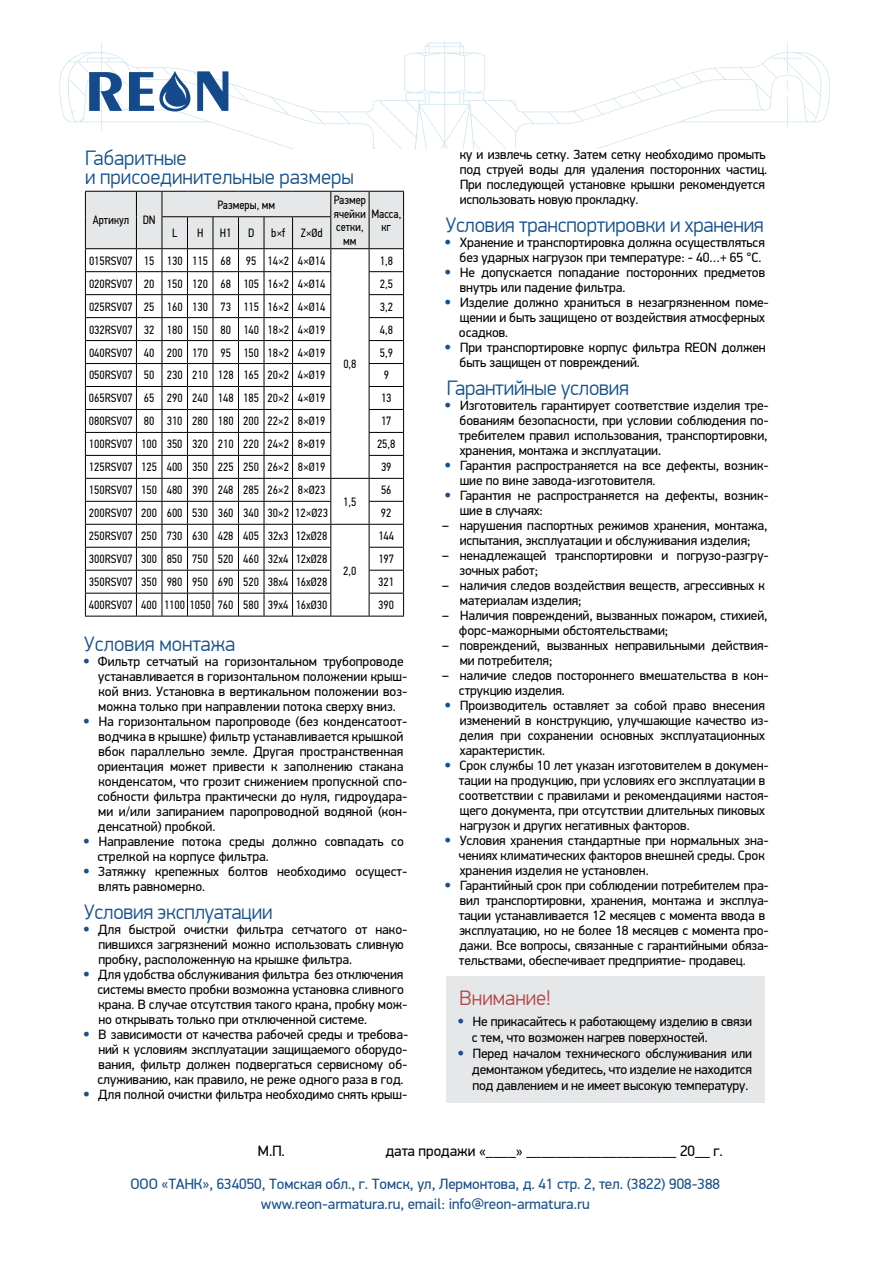
<style>
.page{position:relative;width:893px;height:1263px;background:#fff}
.page>*{position:absolute;margin:0;border:0;box-sizing:border-box;transform-origin:0 0}
.t1{font:300 21px/19.5px "PF Din Display Pro";letter-spacing:-.01em;color:#154f8d}
.t2{font:300 21px "PF Din Display Pro";color:#b54648}
.t3{font:15px/19.5px "PF Din Display Pro";color:#154f8d;text-align:center}
.t4{font:15px "PF Din Display Pro";color:#000}
.t5{font:13.5px/15px "PF Din Display Pro";letter-spacing:-.005em;color:#000}
.t6{font:12px "PF Din Text Cond Pro";color:#000}
.s1{font-size:18px;color:#154f8d}
</style>
<div class="page">
<svg style="left:59px;top:41px;width:771px;height:108px"></svg>
<svg style="left:89px;top:71px;width:139px;height:45px"></svg>
<div style="left:446px;top:976px;width:319px;height:127px;background:#e6e7e8"></div>
<svg style="left:85px;top:191px;width:319px;height:426px"></svg>
<hr style="left:369px;top:616px;width:35px;height:1px;background:#000">
<h1 class="t1" style="left:85px;top:148px;width:270px">Габаритные<br>и присоединительные размеры</h1>
<p class="t6" style="left:218px;top:197px;width:59px">Размеры, мм</p>
<p class="t6" style="left:334px;top:193px;width:34px">Размер</p>
<p class="t6" style="left:334px;top:206px;width:69px">ячейки Масса,</p>
<p class="t6" style="left:336px;top:220px;width:29px">сетки,</p>
<p class="t6" style="left:343px;top:233px;width:15px">мм</p>
<p class="t6" style="left:93px;top:213px;width:64px">Артикул DN</p>
<p class="t6" style="left:382px;top:220px;width:11px">кг</p>
<p class="t6" style="left:172px;top:226px;width:7px">L</p>
<p class="t6" style="left:197px;top:226px;width:8px">H</p>
<p class="t6" style="left:220px;top:226px;width:13px">H1</p>
<p class="t6" style="left:248px;top:226px;width:8px">D</p>
<p class="t6" style="left:271px;top:226px;width:16px">b×f</p>
<p class="t6" style="left:301px;top:226px;width:23px">Z×Ød</p>
<p class="t6" style="left:89px;top:253px;width:238px">015RSV07 15 130 115 68 95 14×2 4×Ø14</p>
<p class="t6" style="left:380px;top:253px;width:15px">1,8</p>
<p class="t6" style="left:89px;top:276px;width:238px">020RSV07 20 150 120 68 105 16×2 4×Ø14</p>
<p class="t6" style="left:380px;top:276px;width:15px">2,5</p>
<p class="t6" style="left:89px;top:299px;width:238px">025RSV07 25 160 130 73 115 16×2 4×Ø14</p>
<p class="t6" style="left:380px;top:299px;width:15px">3,2</p>
<p class="t6" style="left:89px;top:322px;width:238px">032RSV07 32 180 150 80 140 18×2 4×Ø19</p>
<p class="t6" style="left:380px;top:322px;width:15px">4,8</p>
<p class="t6" style="left:89px;top:345px;width:238px">040RSV07 40 200 170 95 150 18×2 4×Ø19</p>
<p class="t6" style="left:380px;top:345px;width:15px">5,9</p>
<p class="t6" style="left:89px;top:368px;width:238px">050RSV07 50 230 210 128 165 20×2 4×Ø19</p>
<p class="t6" style="left:384px;top:368px;width:7px">9</p>
<p class="t6" style="left:89px;top:391px;width:238px">065RSV07 65 290 240 148 185 20×2 4×Ø19</p>
<p class="t6" style="left:381px;top:391px;width:12px">13</p>
<p class="t6" style="left:89px;top:414px;width:238px">080RSV07 80 310 280 180 200 22×2 8×Ø19</p>
<p class="t6" style="left:381px;top:414px;width:12px">17</p>
<p class="t6" style="left:89px;top:437px;width:238px">100RSV07 100 350 320 210 220 24×2 8×Ø19</p>
<p class="t6" style="left:377px;top:437px;width:20px">25,8</p>
<p class="t6" style="left:89px;top:460px;width:238px">125RSV07 125 400 350 225 250 26×2 8×Ø19</p>
<p class="t6" style="left:381px;top:460px;width:12px">39</p>
<p class="t6" style="left:89px;top:483px;width:238px">150RSV07 150 480 390 248 285 26×2 8×Ø23</p>
<p class="t6" style="left:343px;top:494px;width:15px">1,5</p>
<p class="t6" style="left:343px;top:357px;width:15px">0,8</p>
<p class="t6" style="left:381px;top:483px;width:12px">56</p>
<p class="t6" style="left:89px;top:506px;width:241px">200RSV07 200 600 530 360 340 30×2 12×Ø23</p>
<p class="t6" style="left:381px;top:506px;width:12px">92</p>
<p class="t6" style="left:89px;top:529px;width:240px">250RSV07 250 730 630 428 405 32х3 12хØ28</p>
<p class="t6" style="left:343px;top:563px;width:15px">2,0</p>
<p class="t6" style="left:378px;top:529px;width:17px">144</p>
<p class="t6" style="left:89px;top:552px;width:240px">300RSV07 300 850 750 520 460 32х4 12хØ28</p>
<p class="t6" style="left:378px;top:552px;width:17px">197</p>
<p class="t6" style="left:89px;top:575px;width:240px">350RSV07 350 980 950 690 520 38х4 16хØ28</p>
<p class="t6" style="left:378px;top:575px;width:17px">321</p>
<p class="t6" style="left:89px;top:598px;width:240px">400RSV07 400 1100 1050 760 580 39х4 16хØ30</p>
<p class="t6" style="left:378px;top:598px;width:17px">390</p>
<h1 class="t1" style="left:84px;top:634px;width:152px">Условия монтажа</h1>
<p class="t5" style="left:98px;top:654px;width:311px;text-indent:-15px"><span class="s1">•</span> Фильтр сетчатый на горизонтальном трубопроводе устанавливается в горизонтальном положении крыш&shy;кой вниз. Установка в вертикальном положении воз&shy;можна только при направлении потока сверху вниз.</p>
<p class="t5" style="left:98px;top:714px;width:311px;text-indent:-15px"><span class="s1">•</span> На горизонтальном паропроводе (без конденсатоот&shy;водчика в крышке) фильтр устанавливается крышкой вбок параллельно земле. Другая пространственная ориентация может привести к заполнению стакана конденсатом, что грозит снижением пропускной спо&shy;собности фильтра практически до нуля, гидроудара&shy;ми и/или запиранием паропроводной водяной (кон&shy;денсатной) пробкой.</p>
<p class="t5" style="left:98px;top:834px;width:308px;text-indent:-15px"><span class="s1">•</span> Направление потока среды должно совпадать со стрелкой на корпусе фильтра.</p>
<p class="t5" style="left:98px;top:864px;width:309px;text-indent:-16px"><span class="s1">•</span> Затяжку крепежных болтов необходимо осущест&shy;влять равномерно.</p>
<h1 class="t1" style="left:84px;top:902px;width:190px">Условия эксплуатации</h1>
<p class="t5" style="left:98px;top:922px;width:311px;text-indent:-15px"><span class="s1">•</span> Для быстрой очистки фильтра сетчатого от нако&shy;пившихся загрязнений можно использовать сливную пробку, расположенную на крышке фильтра.</p>
<p class="t5" style="left:98px;top:967px;width:311px;text-indent:-15px"><span class="s1">•</span> Для удобства обслуживания фильтра без отключения системы вместо пробки возможна установка сливного крана. В случае отсутствия такого крана, пробку мож&shy;но открывать только при отключенной системе.</p>
<p class="t5" style="left:98px;top:1027px;width:312px;text-align:justify;text-indent:-15px"><span class="s1">•</span> В зависимости от качества рабочей среды и требова&shy;ний к условиям эксплуатации защищаемого оборудо&shy;вания, фильтр должен подвергаться сервисному об&shy;служиванию, как правило, не реже одного раза в год.</p>
<p class="t5" style="left:83px;top:1087px;width:326px"><span class="s1">•</span> Для полной очистки фильтра необходимо снять крыш-</p>
<p class="t5" style="left:460px;top:147px;width:309px">ку и извлечь сетку. Затем сетку необходимо промыть под струей воды для удаления посторонних частиц.<br>При последующей установке крышки рекомендуется использовать новую прокладку.</p>
<h1 class="t1" style="left:446px;top:215px;width:320px">Условия транспортировки и хранения</h1>
<p class="t5" style="left:444px;top:235px;width:322px;text-align:right"><span class="s1">•</span> Хранение и транспортировка должна осуществляться без ударных нагрузок при температуре: - 40…+ 65 °С.</p>
<p class="t5" style="left:460px;top:265px;width:307px;text-indent:-16px"><span class="s1">•</span> Не допускается попадание посторонних предметов внутрь или падение фильтра.</p>
<p class="t5" style="left:459px;top:295px;width:311px;text-indent:-15px"><span class="s1">•</span> Изделие должно храниться в незагрязненном поме&shy;щении и быть защищено от воздействия атмосферных осадков.</p>
<p class="t5" style="left:460px;top:340px;width:308px;text-indent:-15px"><span class="s1">•</span> При транспортировке корпус фильтра REON должен быть защищен от повреждений.</p>
<h1 class="t1" style="left:447px;top:378px;width:184px">Гарантийные условия</h1>
<p class="t5" style="left:459px;top:398px;width:311px;text-align:justify;text-indent:-15px"><span class="s1">•</span> Изготовитель гарантирует соответствие изделия тре&shy;бованиям безопасности, при условии соблюдения по&shy;требителем правил использования, транспортировки, хранения, монтажа и эксплуатации.</p>
<p class="t5" style="left:460px;top:458px;width:311px;text-indent:-15px"><span class="s1">•</span> Гарантия распространяется на все дефекты, возник&shy;шие по вине завода-изготовителя.</p>
<p class="t5" style="left:460px;top:488px;width:311px;text-indent:-15px"><span class="s1">•</span> Гарантия не распространяется на дефекты, возник&shy;шие в случаях:</p>
<p class="t5" style="left:442px;top:518px;width:327px;text-align:center">– нарушения паспортных режимов хранения, монтажа, испытания, эксплуатации и обслуживания изделия;</p>
<p class="t5" style="left:459px;top:548px;width:311px;text-indent:-17px">– ненадлежащей транспортировки и погрузо-разгру&shy;зочных работ;</p>
<p class="t5" style="left:460px;top:578px;width:307px;text-indent:-17px">– наличия следов воздействия веществ, агрессивных к материалам изделия;</p>
<p class="t5" style="left:459px;top:608px;width:310px;text-indent:-17px">– Наличия повреждений, вызванных пожаром, стихией, форс-мажорными обстоятельствами;</p>
<p class="t5" style="left:460px;top:638px;width:311px;text-indent:-17px">– повреждений, вызванных неправильными действия&shy;ми потребителя;</p>
<p class="t5" style="left:459px;top:668px;width:311px;text-indent:-17px">– наличие следов постороннего вмешательства в кон&shy;струкцию изделия.</p>
<p class="t5" style="left:459px;top:698px;width:311px;text-indent:-15px"><span class="s1">•</span> Производитель оставляет за собой право внесения изменений в конструкцию, улучшающие качество из&shy;делия при сохранении основных эксплуатационных характеристик.</p>
<p class="t5" style="left:459px;top:758px;width:311px;text-indent:-15px"><span class="s1">•</span> Срок службы 10 лет указан изготовителем в докумен&shy;тации на продукцию, при условиях его эксплуатации в соответствии с правилами и рекомендациями настоя&shy;щего документа, при отсутствии длительных пиковых нагрузок и других негативных факторов.</p>
<p class="t5" style="left:459px;top:833px;width:311px;text-indent:-15px"><span class="s1">•</span> Условия хранения стандартные при нормальных зна&shy;чениях климатических факторов внешней среды. Срок хранения изделия не установлен.</p>
<p class="t5" style="left:459px;top:878px;width:311px;text-indent:-15px"><span class="s1">•</span> Гарантийный срок при соблюдении потребителем пра&shy;вил транспортировки, хранения, монтажа и эксплуа&shy;тации устанавливается 12 месяцев с момента ввода в эксплуатацию, но не более 18 месяцев с момента про&shy;дажи. Все вопросы, связанные с гарантийными обяза&shy;тельствами, обеспечивает предприятие- продавец.</p>
<h1 class="t2" style="left:460px;top:986px;width:93px">Внимание!</h1>
<p class="t5" style="left:472px;top:1013px;width:282px;line-height:16.2px;text-indent:-15px"><span class="s1">•</span> Не прикасайтесь к работающему изделию в связи с тем, что возможен нагрев поверхностей.</p>
<p class="t5" style="left:472px;top:1045px;width:281px;line-height:16.2px;text-align:justify;text-indent:-15px"><span class="s1">•</span> Перед началом технического обслуживания или демонтажом убедитесь, что изделие не находится под давлением и не имеет высокую температуру.</p>
<p class="t4" style="left:258px;top:1142px;width:28px">М.П.</p>
<p class="t4" style="left:386px;top:1142px;width:339px">дата продажи «____» ____________________ 20__ г.</p>
<p class="t3" style="left:130px;top:1174px;width:591px">ООО «ТАНК», 634050, Томская обл., г. Томск, ул, Лермонтова, д. 41 стр. 2, тел. (3822) 908-388 www.reon-armatura.ru, email: info@reon-armatura.ru</p>
</div>
